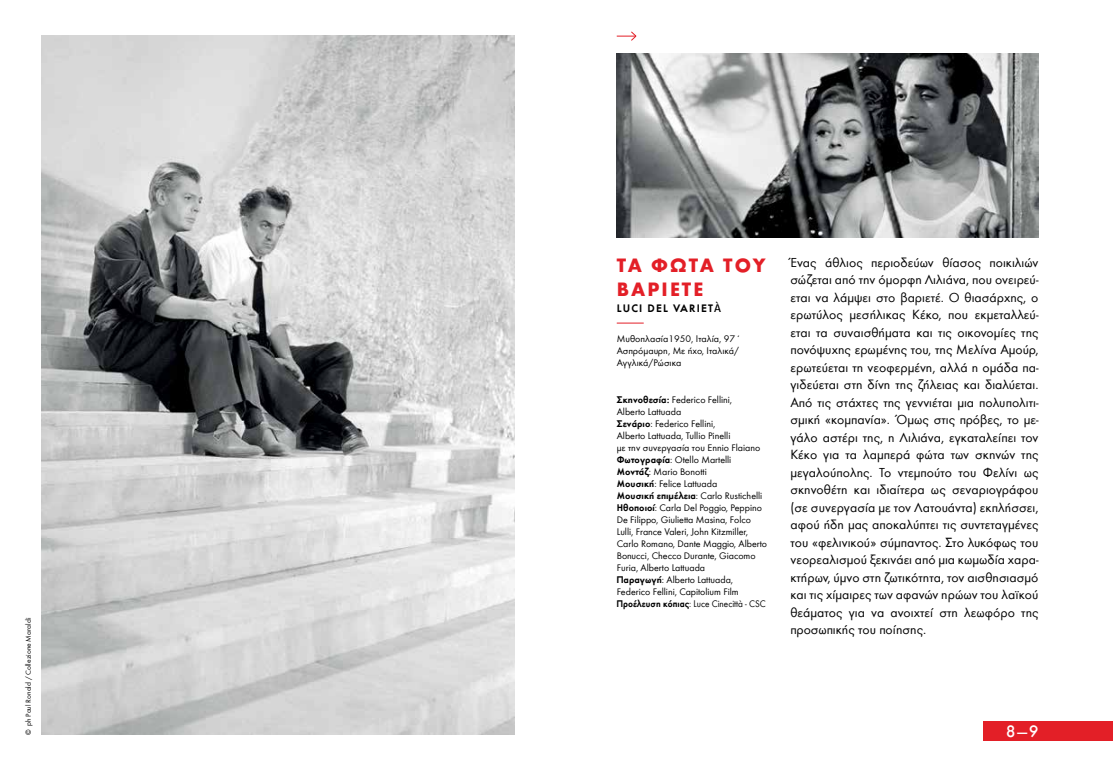
<style>
.page{position:relative;width:1113px;height:780px;background:#fff}
.page>*{position:absolute;margin:0;border:0;box-sizing:border-box;transform-origin:0 0}
.t1{font:700 20px/23.8px "Futura Greek";letter-spacing:.1em;color:#e31f27}
.t2{font:500 17.5px "Futura Greek";color:#fff}
.t3{font:13.75px/17.5px "Futura Greek";color:#000;text-align:justify}
.t4{font:600 11.25px "Futura Greek";letter-spacing:.1em;color:#000}
.t5{font:10px/12px "Futura Greek";color:#000}
.t6{font:7.5px "Futura Greek";color:#000}
.s1{font-family:"PF Agora Sans Pro";font-weight:500}
.s2{font-weight:600}
</style>
<div class="page">
<svg style="left:617px;top:31px;width:20px;height:10px"></svg>
<div style="left:983px;top:721px;width:130px;height:20px;background:#e31f27"></div>
<img style="left:617px;top:53px;width:421px;height:184px">
<svg style="left:617px;top:323px;width:26px;height:1px"></svg>
<img style="left:42px;top:35px;width:472px;height:699px">
<p class="t6" style="left:24px;top:735px;width:118px;rotate:-90deg">© ph Paul Ronald / Collezione Maraldi</p>
<h1 class="t1" style="left:617px;top:253px;width:151px">Τα φώτα του<br>Βαριετέ</h1>
<p class="t4" style="left:617px;top:302px;width:106px">LUCI DEL VARIET<span class="s1">à</span></p>
<p class="t5" style="left:617px;top:333px;width:126px">Μυθοπλασία1950, Ιταλία, 97΄<br>Ασπρόμαυρη, Με ήχο, Ιταλικά/<br>Αγγλικά/Ρώσικα</p>
<p class="t5" style="left:617px;top:394px;width:152px"><span class="s2">ΣΚΗΝΟΘΕΣΊΑ:</span> Federico Fellini,<br>Alberto Lattuada<br><span class="s2">ΣΕΝΆΡΙΟ</span>: Federico Fellini,<br>Alberto Lattuada, Tullio Pinelli<br>με την συνεργασία του Ennio Flaiano<br><span class="s2">ΦΩΤΟΓΡΑΦΊΑ</span>: Otello Martelli<br><span class="s2">ΜΟΝΤΆΖ</span>: Mario Bonotti<br><span class="s2">ΜΟΥΣΙΚΉ</span>: Felice Lattuada<br><span class="s2">ΜΟΥΣΙΚΉ ΕΠΙΜΈΛΕΙΑ</span>: Carlo Rustichelli<br><span class="s2">ΗΘΟΠΟΙΟΊ</span>: Carla Del Poggio, Peppino<br>De Filippo, Giulietta Masina, Folco<br>Lulli, France Valeri, John Kitzmiller,<br>Carlo Romano, Dante Maggio, Alberto<br>Bonucci, Checco Durante, Giacomo<br>Furia, Alberto Lattuada<br><span class="s2">ΠΑΡΑΓΩΓΉ</span>: Alberto Lattuada,<br>Federico Fellini, Capitolium Film<br><span class="s2">ΠΡΟΈΛΕΥΣΗ ΚΌΠΙΑΣ</span>: Luce Cinecittà - CSC</p>
<p class="t3" style="left:790px;top:254px;width:250px">Ένας άθλιος περιοδεύων θίασος ποικιλιών σώζεται από την όμορφη Λιλιάνα, που ονειρεύ&shy;εται να λάμψει στο βαριετέ. Ο θιασάρχης, ο ερωτύλος μεσήλικας Κέκο, που εκμεταλλεύ&shy;εται τα συναισθήματα και τις οικονομίες της πονόψυχης ερωμένης του, της Μελίνα Αμούρ, ερωτεύεται τη νεοφερμένη, αλλά η ομάδα πα&shy;γιδεύεται στη δίνη της ζήλειας και διαλύεται.<br>Από τις στάχτες της γεννιέται μια πολυπολιτι&shy;σμική «κομπανία». Όμως στις πρόβες, το με&shy;γάλο αστέρι της, η Λιλιάνα, εγκαταλείπει τον Κέκο για τα λαμπερά φώτα των σκηνών της μεγαλούπολης. Το ντεμπούτο του Φελίνι ως σκηνοθέτη και ιδιαίτερα ως σεναριογράφου (σε συνεργασία με τον Λατουάντα) εκπλήσσει, αφού ήδη μας αποκαλύπτει τις συντεταγμένες του «φελινικού» σύμπαντος. Στο λυκόφως του νεορεαλισμού ξεκινάει από μια κωμωδία χαρα&shy;κτήρων, ύμνο στη ζωτικότητα, τον αισθησιασμό και τις χίμαιρες των αφανών ηρώων του λαϊκού θεάματος για να ανοιχτεί στη λεωφόρο της προσωπικής του ποίησης.</p>
<p class="t2" style="left:1005px;top:720px;width:34px">8—9</p>
</div>
